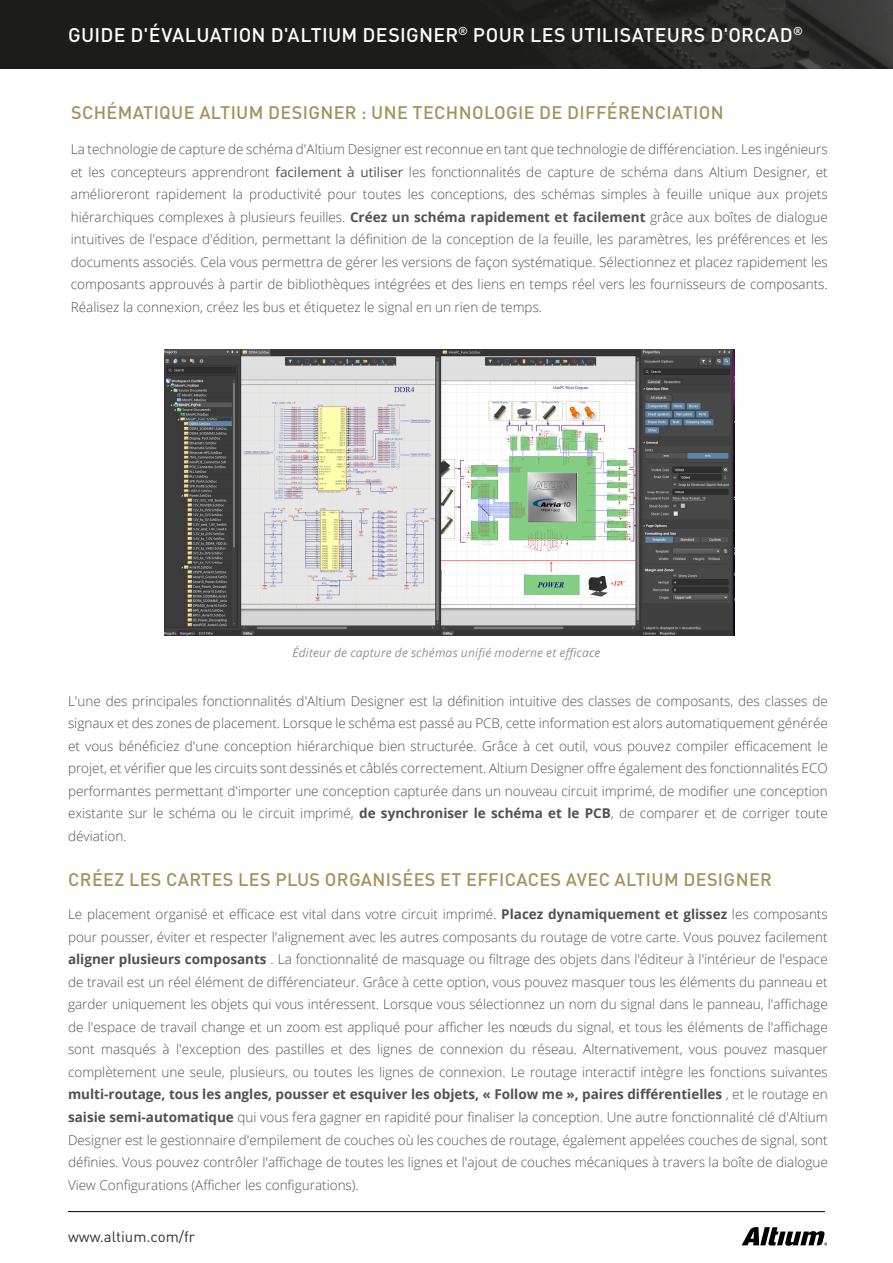
<style>
.page{position:relative;width:893px;height:1263px;background:#fff}
.page>*{position:absolute;margin:0;border:0;box-sizing:border-box;transform-origin:0 0}
.t1{font:500 19.5px "DIN Pro";letter-spacing:.015em;color:#fff}
.t2{font:500 18px "DIN Pro";letter-spacing:.02em;color:#a6915e}
.t3{font:15px "DIN Pro";color:#313232}
.t4{font:300 13.5px/22.5px "Open Sans";color:#515151;text-align:justify}
.t5{font:italic 12px "Open Sans";letter-spacing:.015em;color:#919396}
.s1{font-weight:400}
.s2{font-weight:700}
</style>
<div class="page">
<svg style="left:742px;top:1227px;width:85px;height:19px"></svg>
<hr style="left:68px;top:1211px;width:757px;height:1px;background:#000">
<img style="left:0;top:0;width:893px;height:68px">
<img style="left:164px;top:350px;width:570px;height:285px">
<h1 class="t1" style="left:68px;top:19px;width:736px">GUIDE D'ÉVALUATION D'ALTIUM DESIGNER<sup>®</sup> POUR LES UTILISATEURS D'ORCAD<sup>®</sup></h1>
<h2 class="t2" style="left:71px;top:98px;width:654px">SCHÉMATIQUE ALTIUM DESIGNER : UNE TECHNOLOGIE DE DIFFÉRENCIATION</h2>
<p class="t4" style="left:71px;top:137px;width:758px">La technologie de capture de schéma d'Altium Designer est reconnue en tant que technologie de différenciation. Les ingénieurs et les concepteurs apprendront <span class="s1">facilement à utiliser</span> les fonctionnalités de capture de schéma dans Altium Designer, et amélioreront rapidement la productivité pour toutes les conceptions, des schémas simples à feuille unique aux projets hiérarchiques complexes à plusieurs feuilles. <span class="s2">Créez un schéma rapidement et facilement</span> grâce aux boîtes de dialogue intuitives de l'espace d'édition, permettant la définition de la conception de la feuille, les paramètres, les préférences et les documents associés. Cela vous permettra de gérer les versions de façon systématique. Sélectionnez et placez rapidement les composants approuvés à partir de bibliothèques intégrées et des liens en temps réel vers les fournisseurs de composants.<br>Réalisez la connexion, créez les bus et étiquetez le signal en un rien de temps.</p>
<p class="t5" style="left:293px;top:644px;width:309px">Éditeur de capture de schémas unifié moderne et efficace</p>
<p class="t4" style="left:68px;top:689px;width:761px">L'une des principales fonctionnalités d'Altium Designer est la définition intuitive des classes de composants, des classes de signaux et des zones de placement. Lorsque le schéma est passé au PCB, cette information est alors automatiquement générée et vous bénéficiez d'une conception hiérarchique bien structurée. Grâce à cet outil, vous pouvez compiler efficacement le projet, et vérifier que les circuits sont dessinés et câblés correctement. Altium Designer offre également des fonctionnalités ECO performantes permettant d'importer une conception capturée dans un nouveau circuit imprimé, de modifier une conception existante sur le schéma ou le circuit imprimé, <span class="s2">de synchroniser le schéma et le PCB</span>, de comparer et de corriger toute déviation.</p>
<h2 class="t2" style="left:68px;top:864px;width:705px">CRÉEZ LES CARTES LES PLUS ORGANISÉES ET EFFICACES AVEC ALTIUM DESIGNER</h2>
<p class="t4" style="left:68px;top:903px;width:761px">Le placement organisé et efficace est vital dans votre circuit imprimé. <span class="s2">Placez dynamiquement et glissez</span> les composants pour pousser, éviter et respecter l'alignement avec les autres composants du routage de votre carte. Vous pouvez facilement <span class="s2">aligner plusieurs composants</span> . La fonctionnalité de masquage ou filtrage des objets dans l'éditeur à l'intérieur de l'espace de travail est un réel élément de différenciateur. Grâce à cette option, vous pouvez masquer tous les éléments du panneau et garder uniquement les objets qui vous intéressent. Lorsque vous sélectionnez un nom du signal dans le panneau, l'affichage de l'espace de travail change et un zoom est appliqué pour afficher les nœuds du signal, et tous les éléments de l'affichage sont masqués à l'exception des pastilles et des lignes de connexion du réseau. Alternativement, vous pouvez masquer complètement une seule, plusieurs, ou toutes les lignes de connexion. Le routage interactif intègre les fonctions suivantes <span class="s2">multi-routage, tous les angles, pousser et esquiver les objets, « Follow me », paires différentielles</span> , et le routage en <span class="s2">saisie semi-automatique</span> qui vous fera gagner en rapidité pour finaliser la conception. Une autre fonctionnalité clé d'Altium Designer est le gestionnaire d'empilement de couches où les couches de routage, également appelées couches de signal, sont définies. Vous pouvez contrôler l'affichage de toutes les lignes et l'ajout de couches mécaniques à travers la boîte de dialogue View Configurations (Afficher les configurations).</p>
<p class="t3" style="left:68px;top:1226px;width:129px">www.altium.com/fr</p>
</div>
